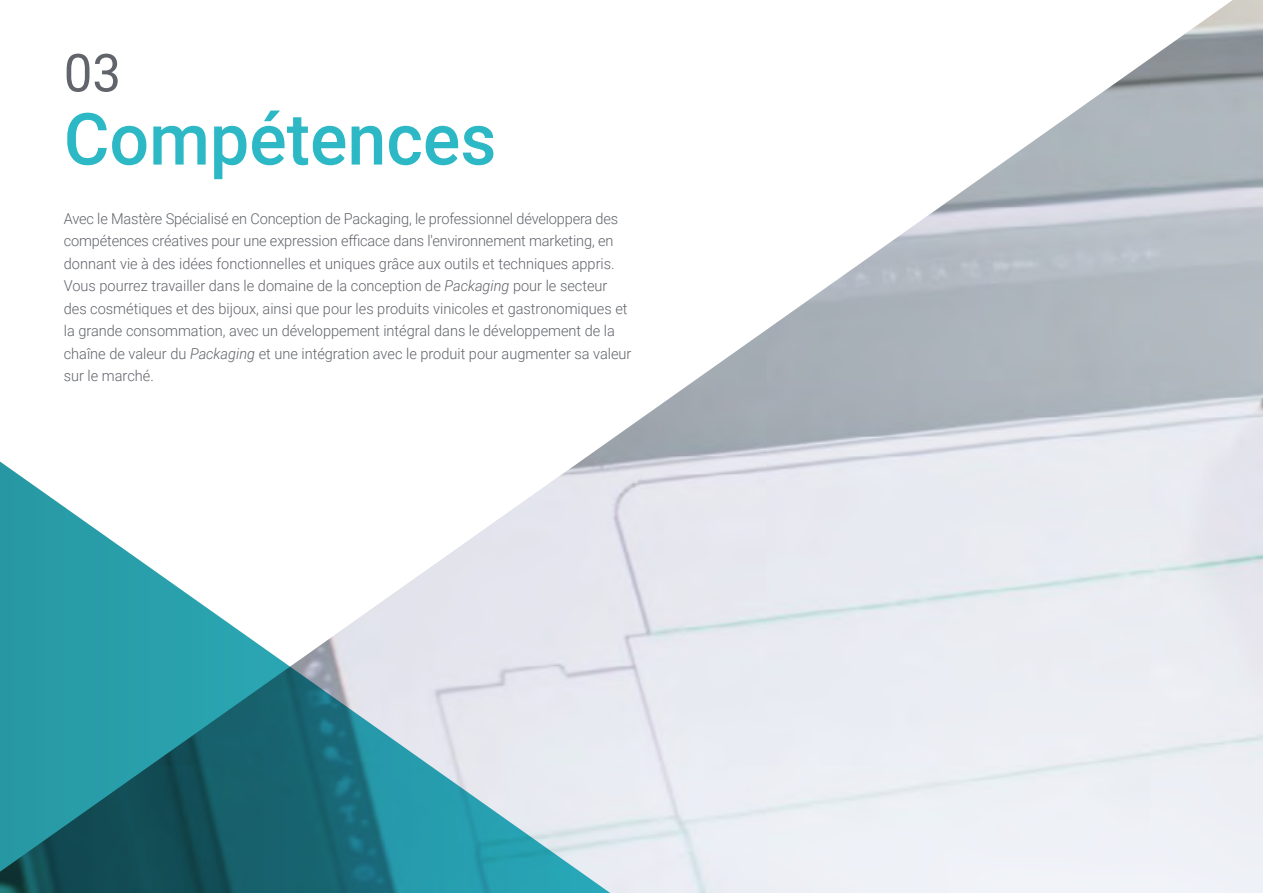
<style>
.page{position:relative;width:1263px;height:893px;background:#fff}
.page>*{position:absolute;margin:0;border:0;box-sizing:border-box;transform-origin:0 0}
.t1{font:500 72px "Roboto";color:#2db8c5}
.t2{font:52.5px "Roboto";color:#61646a}
.t3{font:300 15px/22.5px "Roboto";color:#61646a}
.s1{font-style:italic}
</style>
<div class="page">
<img style="left:602px;top:0;width:661px;height:893px">
<svg style="left:0;top:446px;width:640px;height:447px"></svg>
<h2 class="t2" style="left:64px;top:36px;width:59px">03</h2>
<h1 class="t1" style="left:64px;top:89px;width:434px">Compétences</h1>
<p class="t3" style="left:64px;top:207px;width:569px">Avec le Mastère Spécialisé en Conception de Packaging, le professionnel développera des compétences créatives pour une expression efficace dans l'environnement marketing, en donnant vie à des idées fonctionnelles et uniques grâce aux outils et techniques appris.<br>Vous pourrez travailler dans le domaine de la conception de <span class="s1">Packaging</span> pour le secteur des cosmétiques et des bijoux, ainsi que pour les produits vinicoles et gastronomiques et la grande consommation, avec un développement intégral dans le développement de la chaîne de valeur du <span class="s1">Packaging</span> et une intégration avec le produit pour augmenter sa valeur sur le marché.</p>
</div>
